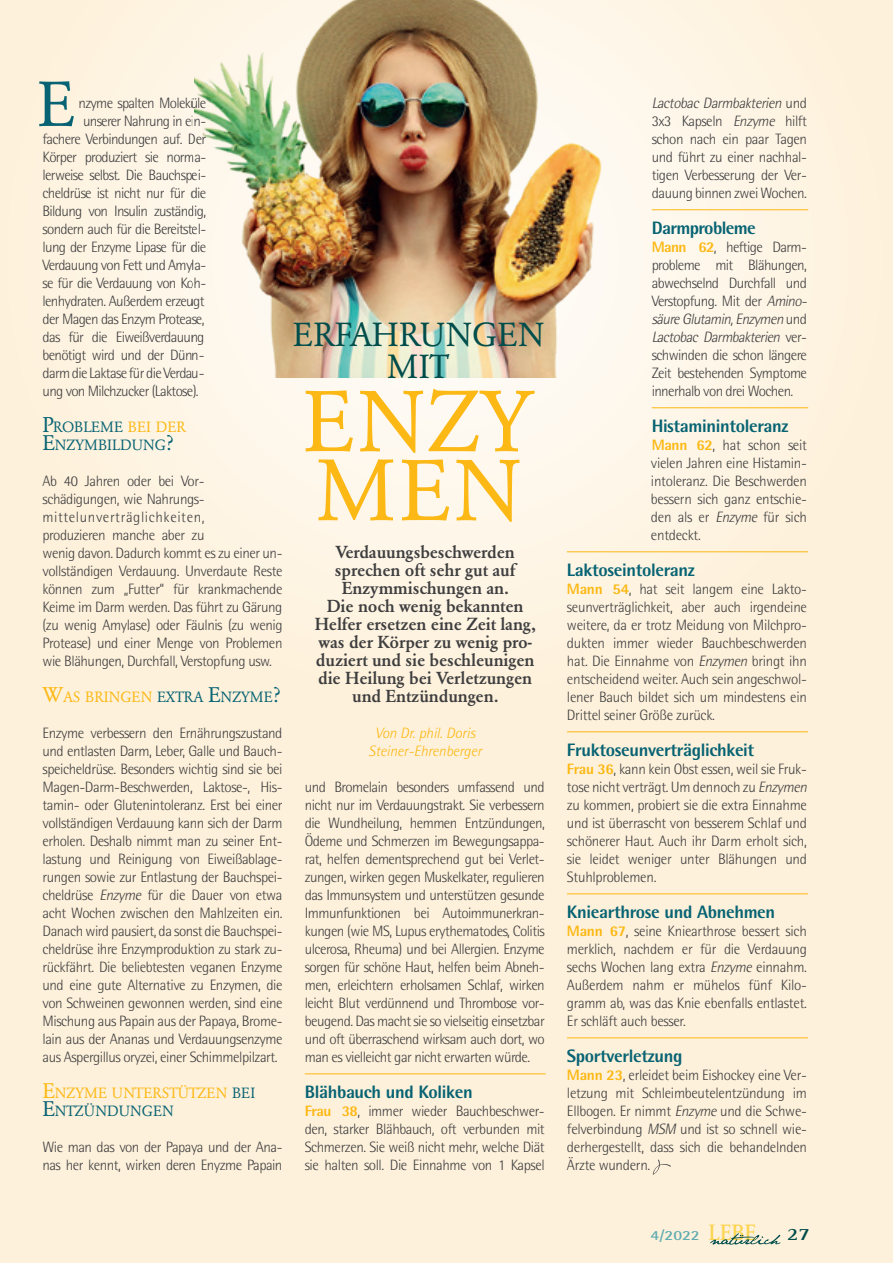
<style>
.page{position:relative;width:893px;height:1263px;background:#fef1db}
.page>*{position:absolute;margin:0;border:0;box-sizing:border-box;transform-origin:0 0}
.t1{font:85.5px "Garamond BQ";letter-spacing:.03em;color:#fcb814}
.t2{font:63px "Garamond BQ";color:#076373}
.t3{font:33px "Garamond BQ";letter-spacing:.005em;color:#004d4b}
.fließtext{font:800 18px "AT Rotis Semi Sans";letter-spacing:-.02em;color:#076373}
.t4{font:700 17.85px "Rotis Serif";color:#004d4b;scale:1.18 1}
.fließtext-2{font:500 17.25px/18px "Garamond BQ";letter-spacing:-.01em;color:#3e3e3f;text-align:center}
.fließtext-3{font:300 15px/18px "AT Rotis Semi Sans";letter-spacing:-.03em;color:#3e3e3f;text-align:justify}
.fließtext-4{font:italic 300 15px "AT Rotis Semi Sans";letter-spacing:-.005em;color:#fcb814}
.fließtext-5{font:14.7px/18px "Garamond BQ";letter-spacing:-.01em;color:#076373}
.fließtext-6{font:14.7px/18px "Garamond BQ";letter-spacing:.005em;color:#fcb814}
.t5{font:700 14.1px "AT Rotis Semi Sans";color:#61acb1;scale:1.18 1}
.s1{font-size:21px}
.s2{color:#fcb814}
.s3{font-size:21px;color:#fcb814}
.s4{font-style:italic}
.s5{color:#076373}
.s6{font-size:21px;color:#076373}
.s7{font-weight:800;color:#fcb814}
.s8{font-family:"Rotis Serif";font-size:23.1px;color:#fcd44d}
</style>
<div class="page">
<svg style="left:122px;top:0;width:687px;height:580px"></svg>
<svg style="left:710px;top:1233px;width:70px;height:12px"></svg>
<hr style="left:305px;top:1073px;width:241px;height:1px;background:#fcb814">
<hr style="left:652px;top:209px;width:156px;height:1px;background:#fcb814">
<hr style="left:652px;top:407px;width:156px;height:1px;background:#fcb814">
<hr style="left:567px;top:551px;width:241px;height:1px;background:#fcb814">
<hr style="left:567px;top:731px;width:241px;height:1px;background:#fcb814">
<hr style="left:567px;top:893px;width:241px;height:1px;background:#fcb814">
<hr style="left:567px;top:1037px;width:241px;height:1px;background:#fcb814">
<svg style="left:653px;top:1159px;width:18px;height:16px"></svg>
<img style="left:195px;top:0;width:435px;height:377px">
<p class="t2" style="left:37px;top:68px;width:40px">E</p>
<p class="fließtext-3" style="left:79px;top:94px;width:129px">nzyme spalten Moleküle</p>
<p class="fließtext-3" style="left:83px;top:112px;width:125px">unserer Nahrung in ein-</p>
<p class="fließtext-3" style="left:43px;top:130px;width:165px">fachere Verbindungen auf. Der</p>
<p class="fließtext-3" style="left:43px;top:148px;width:165px">Körper produziert sie norma-</p>
<p class="fließtext-3" style="left:43px;top:166px;width:165px">lerweise selbst. Die Bauchspei-</p>
<p class="fließtext-3" style="left:43px;top:184px;width:165px">cheldrüse ist nicht nur für die</p>
<p class="fließtext-3" style="left:43px;top:202px;width:165px">Bildung von Insulin zuständig,</p>
<p class="fließtext-3" style="left:43px;top:220px;width:165px">sondern auch für die Bereitstel-</p>
<p class="fließtext-3" style="left:43px;top:238px;width:165px">lung der Enzyme Lipase für die</p>
<p class="fließtext-3" style="left:43px;top:256px;width:165px">Verdauung von Fett und Amyla-</p>
<p class="fließtext-3" style="left:43px;top:274px;width:165px">se für die Verdauung von Koh-</p>
<p class="fließtext-3" style="left:43px;top:292px;width:163px">lenhydraten. Außerdem erzeugt</p>
<p class="fließtext-3" style="left:43px;top:310px;width:163px">der Magen das Enzym Protease,</p>
<p class="fließtext-3" style="left:43px;top:328px;width:164px">das für die Eiweißverdauung</p>
<p class="fließtext-3" style="left:43px;top:346px;width:163px">benötigt wird und der Dünn-</p>
<p class="fließtext-3" style="left:43px;top:364px;width:163px">darm die Laktase für die Verdau-</p>
<p class="fließtext-3" style="left:43px;top:382px;width:158px">ung von Milchzucker (Laktose).</p>
<p class="fließtext-5" style="left:43px;top:418px;width:145px"><span class="s1">P</span>ROBLEME <span class="s2">BEI DER<br></span><span class="s1">E</span>NZYMBILDUNG<span class="s1">?</span></p>
<p class="fließtext-3" style="left:43px;top:472px;width:242px;text-align:left">Ab 40 Jahren oder bei Vor&shy;schädigungen, wie Nahrungs&shy;mittelunverträglichkeiten,<br>produzieren manche aber zu<br>wenig davon. Dadurch kommt es zu einer un&shy;vollständigen Verdauung. Unverdaute Reste können zum „Futter“ für krankmachende Keime im Darm werden. Das führt zu Gärung (zu wenig Amylase) oder Fäulnis (zu wenig Protease) und einer Menge von Problemen wie Blähungen, Durchfall, Verstopfung usw.</p>
<p class="fließtext-5" style="left:43px;top:688px;width:240px"><span class="s3">W</span><span class="s2">AS BRINGEN</span> EXTRA <span class="s1">E</span>NZYME<span class="s1">?</span></p>
<p class="fließtext-3" style="left:43px;top:724px;width:242px">Enzyme verbessern den Ernährungszustand und entlasten Darm, Leber, Galle und Bauch&shy;speicheldrüse. Besonders wichtig sind sie bei Magen-Darm-Beschwerden, Laktose-, His&shy;tamin- oder Glutenintoleranz. Erst bei einer vollständigen Verdauung kann sich der Darm erholen. Deshalb nimmt man zu seiner Ent&shy;lastung und Reinigung von Eiweißablage&shy;rungen sowie zur Entlastung der Bauchspei&shy;cheldrüse <span class="s4">Enzyme</span> für die Dauer von etwa acht Wochen zwischen den Mahlzeiten ein.<br>Danach wird pausiert, da sonst die Bauchspei&shy;cheldrüse ihre Enzymproduktion zu stark zu&shy;rückfährt. Die beliebtesten veganen Enzyme und eine gute Alternative zu Enzymen, die von Schweinen gewonnen werden, sind eine Mischung aus Papain aus der Papaya, Brome&shy;lain aus der Ananas und Verdauungsenzyme aus Aspergillus oryzei, einer Schimmelpilzart.</p>
<p class="fließtext-6" style="left:43px;top:1084px;width:214px"><span class="s1">E</span>NZYME UNTERSTÜTZEN <span class="s5">BEI<br></span><span class="s6">E</span><span class="s5">NTZÜNDUNGEN</span></p>
<p class="fließtext-3" style="left:43px;top:1138px;width:242px">Wie man das von der Papaya und der Ana&shy;nas her kennt, wirken deren Enyzme Papain</p>
<p class="t3" style="left:293px;top:316px;width:253px">ERFAHRUNGEN</p>
<p class="t3" style="left:387px;top:347px;width:64px">MIT</p>
<p class="t1" style="left:303px;top:372px;width:234px">ENZY</p>
<p class="t1" style="left:316px;top:441px;width:208px">MEN</p>
<p class="fließtext-2" style="left:336px;top:543px;width:181px">Verdauungsbeschwerden</p>
<p class="fließtext-2" style="left:335px;top:561px;width:182px">sprechen oft sehr gut auf</p>
<p class="fließtext-2" style="left:342px;top:579px;width:169px">Enzymmischungen an.</p>
<p class="fließtext-2" style="left:315px;top:597px;width:222px">Die noch wenig bekannten<br>Helfer ersetzen eine Zeit lang, was der Körper zu wenig pro&shy;duziert und sie beschleunigen die Heilung bei Verletzungen und Entzündungen.</p>
<p class="fließtext-4" style="left:375px;top:724px;width:102px">Von Dr. phil. Doris</p>
<p class="fließtext-4" style="left:369px;top:742px;width:115px">Steiner-Ehrenberger</p>
<p class="fließtext-3" style="left:305px;top:778px;width:242px">und Bromelain besonders umfassend und nicht nur im Verdauungstrakt. Sie verbessern die Wundheilung, hemmen Entzündungen, Ödeme und Schmerzen im Bewegungsappa&shy;rat, helfen dementsprechend gut bei Verlet&shy;zungen, wirken gegen Muskelkater, regulieren das Immunsystem und unterstützen gesunde Immunfunktionen bei Autoimmunerkran&shy;kungen (wie MS, Lupus erythematodes, Colitis ulcerosa, Rheuma) und bei Allergien. Enzyme sorgen für schöne Haut, helfen beim Abneh&shy;men, erleichtern erholsamen Schlaf, wirken leicht Blut verdünnend und Thrombose vor&shy;beugend. Das macht sie so vielseitig einsetzbar und oft überraschend wirksam auch dort, wo man es vielleicht gar nicht erwarten würde.</p>
<p class="fließtext" style="left:305px;top:1080px;width:170px">Blähbauch und Koliken</p>
<p class="fließtext-3" style="left:305px;top:1102px;width:242px"><span class="s7">Frau 38</span>, immer wieder Bauchbeschwer&shy;den, starker Blähbauch, oft verbunden mit Schmerzen. Sie weiß nicht mehr, welche Diät sie halten soll. Die Einnahme von 1 Kapsel</p>
<p class="fließtext-3" style="left:652px;top:94px;width:157px"><span class="s4">LactobacDarmbakterien</span> u n d 3x3 Kapseln <span class="s4">Enzyme</span> hilft schon nach ein paar Tagen und führt zu einer nachhal&shy;tigen Verbesserung der Ver&shy;dauung binnen zwei Wochen.</p>
<p class="fließtext" style="left:652px;top:216px;width:106px">Darmprobleme</p>
<p class="fließtext-3" style="left:652px;top:238px;width:160px;text-align:left"><span class="s7">Mann 62</span>, heftige Darm&shy;probleme mit Blähungen, abwechselnd Durchfall und<br>Verstopfung. Mit der <span class="s4">Amino&shy;säureGlutamin,Enzymen</span> u n d<br><span class="s4">Lactobac Darmbakterien</span> v e r - schwinden die schon längere<br>Zeit bestehenden Symptome innerhalb von drei Wochen.</p>
<p class="fließtext" style="left:652px;top:414px;width:138px">Histaminintoleranz</p>
<p class="fließtext-3" style="left:651px;top:436px;width:158px"><span class="s7">Mann 62</span>, hat schon seit vielen Jahren eine Histamin&shy;intoleranz. Die Beschwerden bessern sich ganz entschie&shy;den als er <span class="s4">Enzyme</span> für sich entdeckt.</p>
<p class="fließtext" style="left:567px;top:558px;width:129px">Laktoseintoleranz</p>
<p class="fließtext-3" style="left:567px;top:580px;width:242px"><span class="s7">Mann 54</span>, hat seit langem eine Lakto&shy;seunverträglichkeit, aber auch irgendeine weitere, da er trotz Meidung von Milchpro&shy;dukten immer wieder Bauchbeschwerden hat. Die Einnahme von <span class="s4">Enzymen</span> bringt ihn entscheidend weiter. Auch sein angeschwol&shy;lener Bauch bildet sich um mindestens ein Drittel seiner Größe zurück.</p>
<p class="fließtext" style="left:567px;top:738px;width:189px">Fruktoseunverträglichkeit</p>
<p class="fließtext-3" style="left:567px;top:760px;width:245px;text-align:left"><span class="s7">Frau 36</span>, kann kein Obst essen, weil sie Fruk&shy;tose nicht verträgt. Um dennoch zu <span class="s4">Enzymen </span>zu kommen, probiert sie die extra Einnahme und ist überrascht von besserem Schlaf und schönerer Haut. Auch ihr Darm erholt sich, sie leidet weniger unter Blähungen und Stuhlproblemen.</p>
<p class="fließtext" style="left:567px;top:900px;width:210px">Kniearthrose und Abnehmen</p>
<p class="fließtext-3" style="left:567px;top:922px;width:242px"><span class="s7">Mann 67</span>, seine Kniearthrose bessert sich merklich, nachdem er für die Verdauung sechs Wochen lang extra <span class="s4">Enzyme</span> einnahm.<br>Außerdem nahm er mühelos fünf Kilo&shy;gramm ab, was das Knie ebenfalls entlastet.<br>Er schläft auch besser.</p>
<p class="fließtext" style="left:567px;top:1044px;width:117px">Sportverletzung</p>
<p class="fließtext-3" style="left:567px;top:1066px;width:242px"><span class="s7">Mann 23</span>, erleidet beim Eishockey eine Ver&shy;letzung mit Schleimbeutelentzündung im Ellbogen. Er nimmt <span class="s4">Enzyme</span>und die Schwe&shy;felverbindung <span class="s4">MSM</span> und ist so schnell wie&shy;derhergestellt, dass sich die behandelnden Ärzte wundern.</p>
<p class="t5" style="left:651px;top:1227px;width:91px">4/2022 <span class="s8">LEBE</span></p>
<p class="t4" style="left:787px;top:1224px;width:21px">27</p>
</div>
